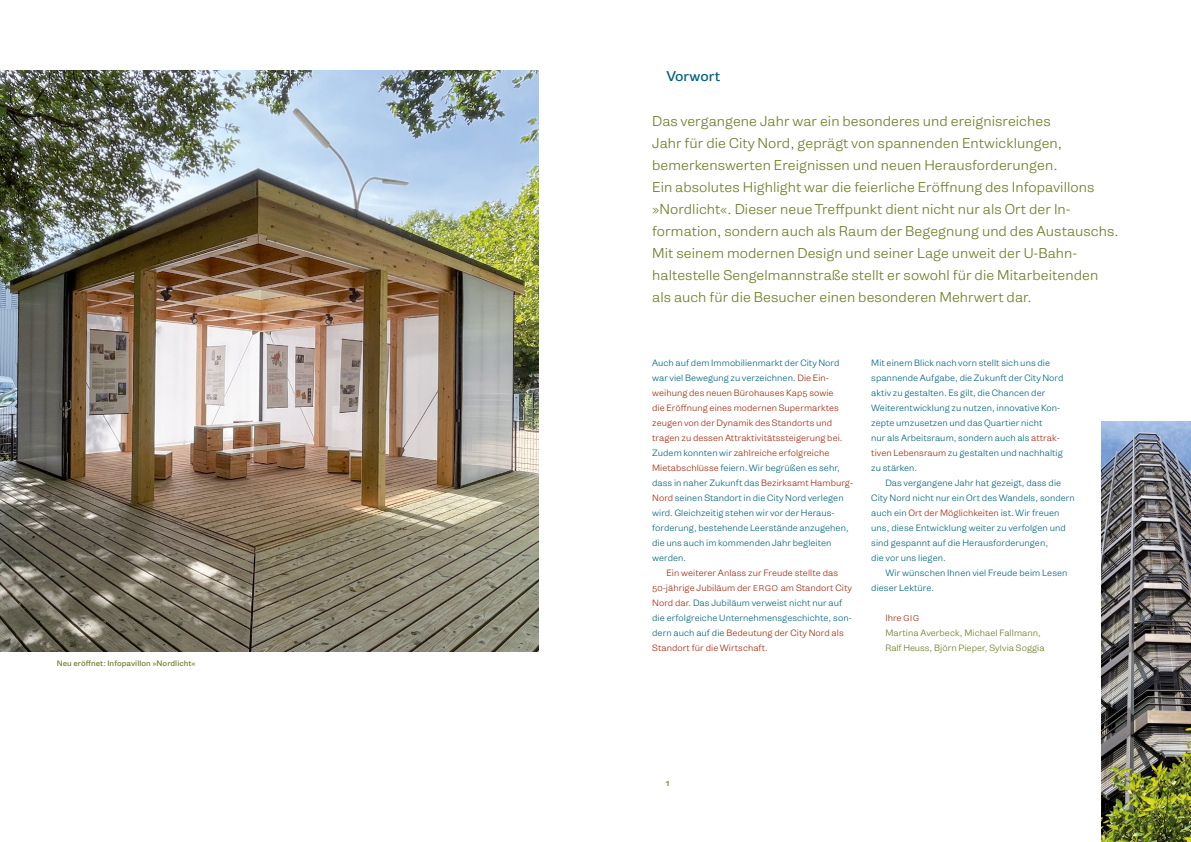
<style>
.page{position:relative;width:1191px;height:842px;background:#fff}
.page>*{position:absolute;margin:0;border:0;box-sizing:border-box;transform-origin:0 0}
.ue02_einleitungssatz{font:300 13.5px/22px "Gira Sans";letter-spacing:.005em;color:#6c7c23}
.ue01{font:13.5px "Gira Sans";letter-spacing:.005em;color:#006578}
.grund_oE{font:300 8.7px/15px "Gira Sans";letter-spacing:.005em;color:#006578}
.grund{font:300 8.7px/15px "Gira Sans";letter-spacing:.005em;color:#006578}
.grund-2{font:300 8.7px/15px "Gira Sans";letter-spacing:.005em;color:#a12a0f}
.grund-3{font:300 8.7px/15px "Gira Sans";letter-spacing:.005em;color:#6c7c23}
.Pagina{font:8.7px "Gira Sans";color:#6c7c23}
.BU{font:7.5px "Gira Sans";letter-spacing:.01em;color:#6c7c23}
.s1{color:#a12a0f}
.s2{font-size:8px}
.s3{color:#006578}
</style>
<div class="page">
<img style="left:2px;top:71px;width:537px;height:580px">
<img style="left:1101px;top:421px;width:88px;height:419px">
<hr style="left:595px;top:0;width:1px;height:842px;background:#000">
<p class="BU" style="left:57px;top:658px;width:140px">Neu eröffnet: Infopavillon »Nordlicht«</p>
<p class="ue01" style="left:666px;top:67px;width:55px">Vorwort</p>
<p class="ue02_einleitungssatz" style="left:652px;top:110px;width:468px">Das vergangene Jahr war ein besonderes und ereignisreiches<br>Jahr für die City Nord, geprägt von spannenden Entwicklungen, bemerkenswerten Ereignissen und neuen Herausforderungen.<br>Ein absolutes Highlight war die feierliche Eröffnung des Infopavillons »Nordlicht«. Dieser neue Treffpunkt dient nicht nur als Ort der In&shy;formation, sondern auch als Raum der Begegnung und des Austauschs.<br>Mit seinem modernen Design und seiner Lage unweit der U-Bahn&shy;haltestelle Sengelmannstraße stellt er sowohl für die Mitarbeitenden als auch für die Besucher einen besonderen Mehrwert dar.</p>
<p class="grund_oE" style="left:652px;top:355px;width:201px">Auch auf dem Immobilienmarkt der City Nord war viel Bewegung zu verzeichnen. <span class="s1">Die Ein&shy;weihung des neuen Bürohauses Kap5 sowie<br>die Eröffnung eines modernen Supermarktes zeugen von der Dynamik des Standorts und tragen zu dessen Attraktivitätssteigerung bei.<br></span>Zudem konnten wir <span class="s1">zahlreiche erfolgreiche Mietabschlüsse</span> feiern. Wir begrüßen es sehr, dass in naher Zukunft das <span class="s1">Bezirksamt Hamburg-Nord</span> seinen Standort in die City Nord verlegen wird. Gleichzeitig stehen wir vor der Heraus&shy;forderung, bestehende Leerstände anzugehen, die uns auch im kommenden Jahr begleiten werden.</p>
<p class="grund-2" style="left:652px;top:565px;width:201px;text-indent:14px">Ein weiterer Anlass zur Freude stellte das 50-jährige Jubiläum der <span class="s2">ERGO</span> am Standort City Nord dar. <span class="s3">Das Jubiläum verweist nicht nur auf die erfolgreiche Unternehmensgeschichte, son&shy;dern auch auf die</span> Bedeutung der City Nord als Standort für die Wirtschaft.</p>
<p class="grund_oE" style="left:871px;top:355px;width:194px">Mit einem Blick nach vorn stellt sich uns die spannende Aufgabe, die Zukunft der City Nord aktiv zu gestalten. Es gilt, die Chancen der Weiterentwicklung zu nutzen, innovative Kon&shy;zepte umzusetzen und das Quartier nicht<br>nur als Arbeitsraum, sondern auch als <span class="s1">attrak&shy;tiven Lebensraum</span> zu gestalten und nachhaltig zu stärken.</p>
<p class="grund" style="left:871px;top:475px;width:205px;text-indent:14px">Das vergangene Jahr hat gezeigt, dass die City Nord nicht nur ein Ort des Wandels, sondern auch ein <span class="s1">Ort der Möglichkeiten</span> ist. Wir freuen uns, diese Entwicklung weiter zu verfolgen und sind gespannt auf die Herausforderungen,<br>die vor uns liegen.</p>
<p class="grund" style="left:871px;top:565px;width:198px;text-indent:14px">Wir wünschen Ihnen viel Freude beim Lesen dieser Lektüre.</p>
<p class="grund-2" style="left:885px;top:610px;width:35px">Ihre <span class="s2">GIG</span></p>
<p class="grund-3" style="left:885px;top:625px;width:161px">Martina Averbeck, Michael Fallmann,<br>Ralf Heuss, Björn Pieper, Sylvia Soggia</p>
<p class="Pagina" style="left:665px;top:777px;width:5px">1</p>
</div>
